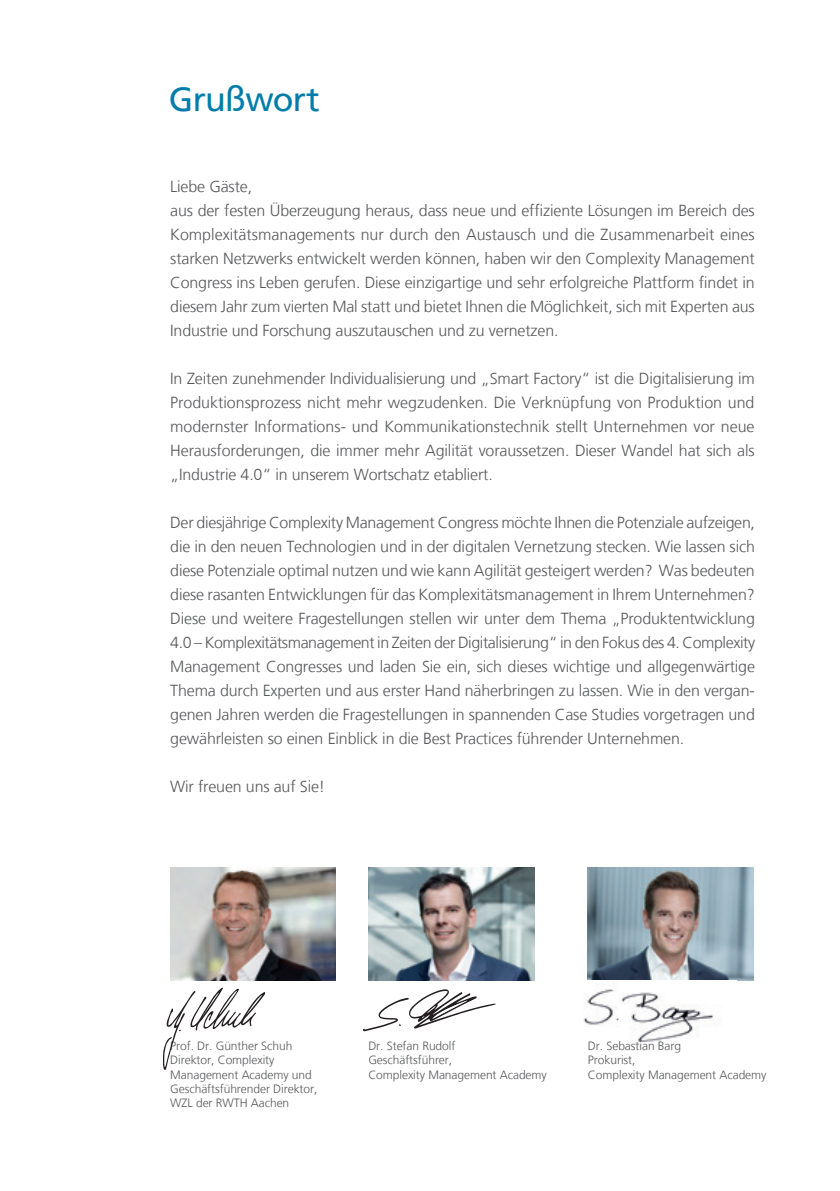
<style>
.page{position:relative;width:840px;height:1191px;background:#fff}
.page>*{position:absolute;margin:0;border:0;box-sizing:border-box;transform-origin:0 0}
.t1{font:34px "Frutiger LT";letter-spacing:-.02em;color:#027daa}
.t2{font:300 16px/24px "Frutiger LT";letter-spacing:-.01em;color:#57585a;text-align:justify}
.t3{font:300 12px/14.4px "Frutiger LT";letter-spacing:-.005em;color:#57585a}
</style>
<div class="page">
<img style="left:368px;top:867px;width:165px;height:113px">
<img style="left:587px;top:867px;width:166px;height:113px">
<svg style="left:163px;top:987px;width:101px;height:83px"></svg>
<svg style="left:362px;top:989px;width:133px;height:42px"></svg>
<img style="left:583px;top:989px;width:131px;height:53px">
<img style="left:170px;top:867px;width:166px;height:113px">
<h1 class="t1" style="left:169px;top:79px;width:152px">Grußwort</h1>
<p class="t2" style="left:170px;top:175px;width:585px;text-align:left">Liebe Gäste,<br>aus der festen Überzeugung heraus, dass neue und effiziente Lösungen im Bereich des Komplexitätsmanagements nur durch den Austausch und die Zusammenarbeit eines starken Netzwerks entwickelt werden können, haben wir den Complexity Management Congress ins Leben gerufen. Diese einzigartige und sehr erfolgreiche Plattform findet in diesem Jahr zum vierten Mal statt und bietet Ihnen die Möglichkeit, sich mit Experten aus Industrie und Forschung auszutauschen und zu vernetzen.</p>
<p class="t2" style="left:170px;top:367px;width:585px">In Zeiten zunehmender Individualisierung und „Smart Factory“ ist die Digitalisierung im Produktionsprozess nicht mehr wegzudenken. Die Verknüpfung von Produktion und modernster Informations- und Kommunikationstechnik stellt Unternehmen vor neue Herausforderungen, die immer mehr Agilität voraussetzen. Dieser Wandel hat sich als „Industrie 4.0“ in unserem Wortschatz etabliert.</p>
<p class="t2" style="left:170px;top:511px;width:586px">Der diesjährige Complexity Management Congress möchte Ihnen die Potenziale aufzeigen, die in den neuen Technologien und in der digitalen Vernetzung stecken. Wie lassen sich diese Potenziale optimal nutzen und wie kann Agilität gesteigert werden? Was bedeuten diese rasanten Entwicklungen für das Komplexitätsmanagement in Ihrem Unternehmen?<br>Diese und weitere Fragestellungen stellen wir unter dem Thema „Produktentwicklung 4.0 – Komplexitätsmanagement in Zeiten der Digitalisierung“ in den Fokus des 4. Complexity Management Congresses und laden Sie ein, sich dieses wichtige und allgegenwärtige Thema durch Experten und aus erster Hand näherbringen zu lassen. Wie in den vergan&shy;genen Jahren werden die Fragestellungen in spannenden Case Studies vorgetragen und gewährleisten so einen Einblick in die Best Practices führender Unternehmen.</p>
<p class="t2" style="left:170px;top:775px;width:156px">Wir freuen uns auf Sie!</p>
<p class="t3" style="left:170px;top:1038px;width:149px">Prof. Dr. Günther Schuh<br>Direktor, Complexity<br>Management Academy und<br>Geschäftsführender Direktor,<br>WZL der RWTH Aachen</p>
<p class="t3" style="left:368px;top:1038px;width:180px">Dr. Stefan Rudolf<br>Geschäftsführer,<br>Complexity Management Academy</p>
<p class="t3" style="left:587px;top:1038px;width:180px">Dr. Sebastian Barg<br>Prokurist,<br>Complexity Management Academy</p>
</div>
